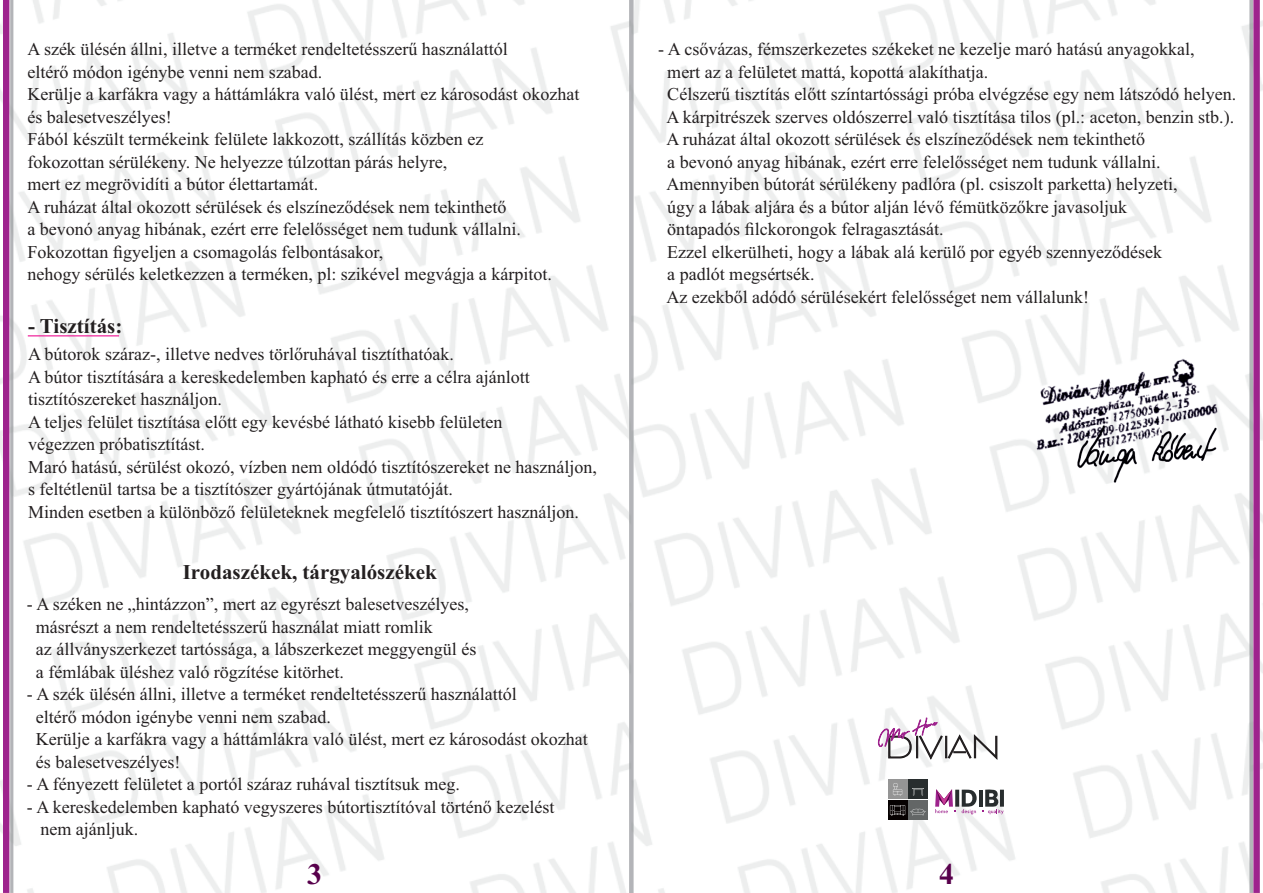
<style>
.page{position:relative;width:1263px;height:893px;background:#fff}
.page>*{position:absolute;margin:0;border:0;box-sizing:border-box;transform-origin:0 0}
.t1{font:700 30px "Times New Roman";color:#58004c}
.t2{font:700 21px "Times New Roman";color:#231f20}
.t3{font:18px/22.5px "Times New Roman";color:#231f20}
</style>
<div class="page">
<img style="left:0;top:0;width:1263px;height:893px">
<img style="left:1249px;top:0;width:10px;height:893px">
<img style="left:4px;top:0;width:10px;height:893px">
<hr style="left:630px;top:0;width:3px;height:893px;background:#b3b4b8">
<hr style="left:28px;top:335px;width:91px;height:1px;background:#ed028c">
<svg style="left:935px;top:788px;width:69px;height:26px"></svg>
<div style="left:888px;top:780px;width:19px;height:19px;background:#959595"></div>
<div style="left:908px;top:800px;width:20px;height:19px;background:#636666"></div>
<div style="left:888px;top:800px;width:19px;height:19px;background:#060101"></div>
<svg style="left:890px;top:805px;width:35px;height:11px"></svg>
<div style="left:908px;top:780px;width:20px;height:19px;background:#282d2e"></div>
<svg style="left:912px;top:788px;width:12px;height:7px"></svg>
<svg style="left:893px;top:783px;width:9px;height:12px"></svg>
<svg style="left:878px;top:713px;width:120px;height:47px"></svg>
<img style="left:1015px;top:348px;width:211px;height:125px">
<img style="left:1077px;top:425px;width:139px;height:57px">
<p class="t3" style="left:27px;top:40px;width:553px">A szék ülésén állni, illetve a terméket rendeltetésszerű használattól<br>eltérő módon igénybe venni nem szabad.<br>Kerülje a karfákra vagy a háttámlákra való ülést, mert ez károsodást okozhat és balesetveszélyes!<br>Fából készült termékeink felülete lakkozott, szállítás közben ez<br>fokozottan sérülékeny. Ne helyezze túlzottan párás helyre,<br>mert ez megrövidíti a bútor élettartamát.<br>A ruházat által okozott sérülések és elszíneződések nem tekinthető<br>a bevonó anyag hibának, ezért erre felelősséget nem tudunk vállalni.<br>Fokozottan figyeljen a csomagolás felbontásakor,<br>nehogy sérülés keletkezzen a terméken, pl: szikével megvágja a kárpitot.</p>
<p class="t2" style="left:28px;top:318px;width:96px">- Tisztítás:</p>
<p class="t3" style="left:28px;top:345px;width:570px">A bútorok száraz-, illetve nedves törlőruhával tisztíthatóak.<br>A bútor tisztítására a kereskedelemben kapható és erre a célra ajánlott tisztítószereket használjon.<br>A teljes felület tisztítása előtt egy kevésbé látható kisebb felületen<br>végezzen próbatisztítást.<br>Maró hatású, sérülést okozó, vízben nem oldódó tisztítószereket ne használjon, s feltétlenül tartsa be a tisztítószer gyártójának útmutatóját.<br>Minden esetben a különböző felületeknek megfelelő tisztítószert használjon.</p>
<p class="t2" style="left:183px;top:565px;width:255px">Irodaszékek, tárgyalószékek</p>
<p class="t3" style="left:36px;top:594px;width:442px;text-indent:-9px">- A széken ne „hintázzon”, mert az egyrészt balesetveszélyes, másrészt a nem rendeltetésszerű használat miatt romlik<br>az állványszerkezet tartóssága, a lábszerkezet meggyengül és a fémlábak üléshez való rögzítése kitörhet.</p>
<p class="t3" style="left:36px;top:684px;width:553px;text-indent:-9px">- A szék ülésén állni, illetve a terméket rendeltetésszerű használattól<br>eltérő módon igénybe venni nem szabad.<br>Kerülje a karfákra vagy a háttámlákra való ülést, mert ez károsodást okozhat és balesetveszélyes!</p>
<p class="t3" style="left:27px;top:774px;width:434px">- A fényezett felületet a portól száraz ruhával tisztítsuk meg.</p>
<p class="t3" style="left:40px;top:797px;width:515px;text-indent:-13px">- A kereskedelemben kapható vegyszeres bútortisztítóval történő kezelést nem ajánljuk.</p>
<p class="t3" style="left:666px;top:40px;width:571px;text-indent:-8px">- A csővázas, fémszerkezetes székeket ne kezelje maró hatású anyagokkal,<br>mert az a felületet mattá, kopottá alakíthatja.<br>Célszerű tisztítás előtt színtartóssági próba elvégzése egy nem látszódó helyen.<br>A kárpitrészek szerves oldószerrel való tisztítása tilos (pl.: aceton, benzin stb.).<br>A ruházat által okozott sérülések és elszíneződések nem tekinthető<br>a bevonó anyag hibának, ezért erre felelősséget nem tudunk vállalni.<br>Amennyiben bútorát sérülékeny padlóra (pl. csiszolt parketta) helyzeti,<br>úgy a lábak aljára és a bútor alján lévő fémütközőkre javasoljuk<br>öntapadós filckorongok felragasztását.<br>Ezzel elkerülheti, hogy a lábak alá kerülő por egyéb szennyeződések<br>a padlót megsértsék.<br>Az ezekből adódó sérülésekért felelősséget nem vállalunk!</p>
<h1 class="t1" style="left:307px;top:864px;width:16px">3</h1>
<h1 class="t1" style="left:939px;top:864px;width:16px">4</h1>
</div>
